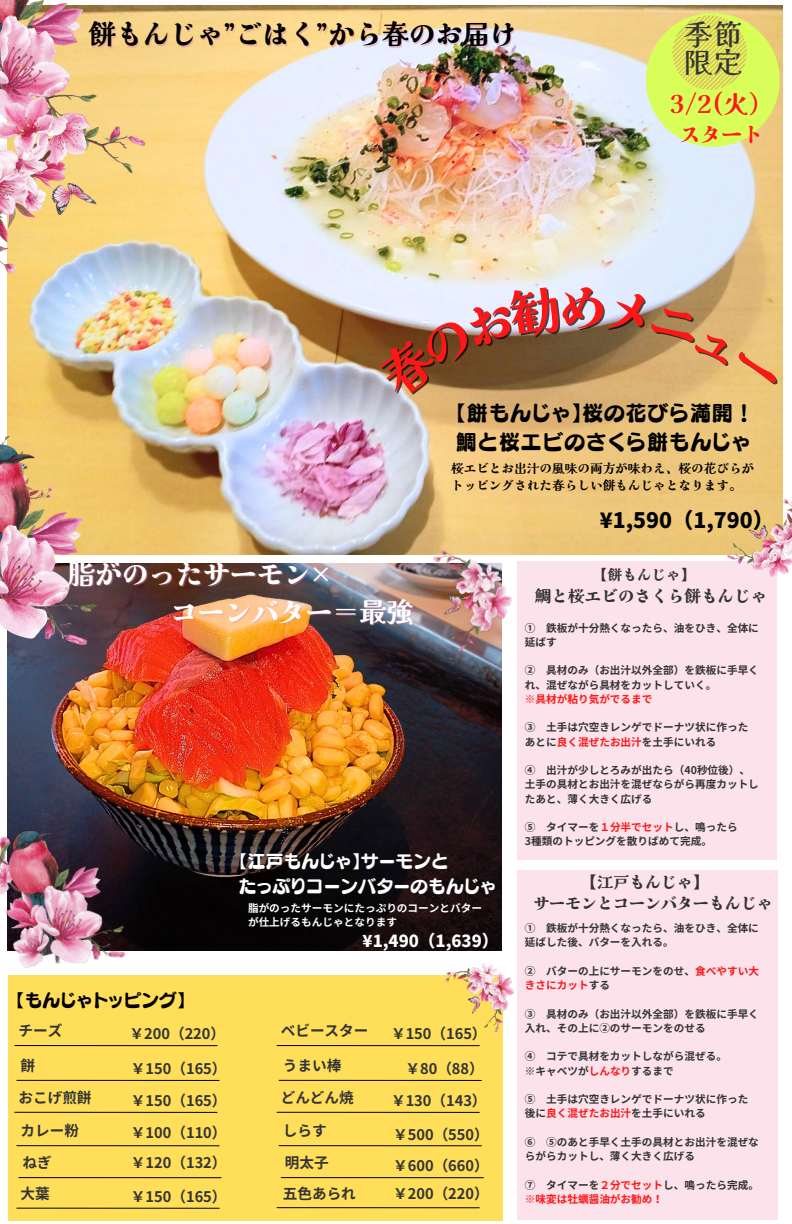
<style>
.page{position:relative;width:792px;height:1224px;background:#fff}
.page>*{position:absolute;margin:0;border:0;box-sizing:border-box;transform-origin:0 0}
.t1{font:700 51.7px "Kaisei Tokumin";color:#ff1616}
.t2{font:500 28.5px/28.1px "Kaisei Tokumin";color:#333}
.t3{font:800 27px "Kaisei Tokumin";color:#fff}
.t4{font:800 27px "Kaisei Tokumin";color:#000}
.t5{font:700 25px "Kaisei Tokumin";color:#ff1616}
.t6{font:21.3px/29.2px "TEST Slump DB";letter-spacing:.02em;color:#000}
.t7{font:900 21.3px "Noto Sans JP";color:#000}
.t8{font:700 21px "Kaisei Tokumin";color:#ff1616}
.t9{font:18px/24.8px "TEST Slump DB";color:#fff}
.t10{font:18px "TEST Slump DB";color:#000}
.t11{font:900 16.6px "Noto Sans JP";color:#fff}
.t12{font:800 16.3px "Kaisei Tokumin";letter-spacing:.02em;color:#333}
.t13{font:800 16px/21.8px "Kaisei Tokumin";color:#333}
.t14{font:700 14.6px/30.4px "Noto Sans JP";color:#333}
.t15{font:800 14.3px "Kaisei Tokumin";letter-spacing:.02em;color:#333}
.t16{font:700 12.6px "Kaisei Tokumin";color:#000}
.t17{font:700 10.6px/14.2px "Noto Sans JP";color:#333}
.t18{font:700 10.6px/14.2px "Noto Sans JP";color:#fff}
.t19{font:700 10.6px "Noto Sans JP";color:#ff1616}
.s1{color:#ff1616}
</style>
<div class="page">
<img style="left:8px;top:6px;width:774px;height:548px">
<div style="left:646px;top:13px;width:134px;height:134px;background:#d9ff59;border-radius:50%"></div>
<svg style="left:673px;top:15px;width:74px;height:75px"></svg>
<img style="left:7px;top:564px;width:495px;height:386px">
<div style="left:8px;top:975px;width:494px;height:245px;background:#ffde59"></div>
<div style="left:517px;top:870px;width:260px;height:349px;background:#fce2eb"></div>
<img style="left:0;top:0;width:96px;height:96px">
<img style="left:0;top:96px;width:146px;height:178px">
<div style="left:517px;top:561px;width:259px;height:299px;background:#fce2eb"></div>
<img style="left:51px;top:594px;width:355px;height:297px">
<img style="left:727px;top:500px;width:65px;height:76px">
<img style="left:7px;top:430px;width:46px;height:6px">
<img style="left:0;top:436px;width:96px;height:208px">
<img style="left:0;top:807px;width:131px;height:161px">
<hr style="left:15px;top:1045px;width:202px;height:1px;background:#000">
<hr style="left:17px;top:1080px;width:202px;height:1px;background:#000">
<hr style="left:15px;top:1112px;width:202px;height:1px;background:#000">
<hr style="left:17px;top:1145px;width:202px;height:1px;background:#000">
<hr style="left:19px;top:1177px;width:202px;height:1px;background:#000">
<hr style="left:17px;top:1208px;width:202px;height:1px;background:#000">
<hr style="left:277px;top:1045px;width:202px;height:1px;background:#000">
<hr style="left:279px;top:1080px;width:202px;height:1px;background:#000">
<hr style="left:277px;top:1112px;width:202px;height:1px;background:#000">
<hr style="left:279px;top:1145px;width:202px;height:1px;background:#000">
<hr style="left:281px;top:1177px;width:202px;height:1px;background:#000">
<img style="left:399px;top:536px;width:126px;height:126px">
<img style="left:446px;top:964px;width:68px;height:67px">
<hr style="left:277px;top:1207px;width:202px;height:1px;background:#000">
<svg style="left:372px;top:283px;width:189px;height:118px;background:#ac9988"></svg>
<svg style="left:606px;top:289px;width:172px;height:96px;background:#cbab79"></svg>
<p class="t4" style="left:89px;top:13px;width:429px">餅もんじゃ”ごはく”から春のお届け</p>
<p class="t1" style="left:556px;top:267px;width:53px">め</p>
<h1 class="t2" style="left:684px;top:19px;width:60px">季節限定</h1>
<h4 class="t5" style="left:670px;top:84px;width:105px">3/2(火）</h4>
<h4 class="t8" style="left:680px;top:118px;width:85px">スタート</h4>
<h3 class="t6" style="left:456px;top:398px;width:300px">【餅もんじゃ】桜の花びら満開！鯛と桜エビのさくら餅もんじゃ</h3>
<p class="t16" style="left:451px;top:458px;width:305px">桜エビとお出汁の風味の両方が味わえ、桜の花びらが</p>
<p class="t16" style="left:451px;top:475px;width:292px">トッピングされた春らしい餅もんじゃとなります。</p>
<p class="t3" style="left:68px;top:553px;width:265px">脂がのったサーモン×</p>
<p class="t3" style="left:170px;top:590px;width:244px">コーンバター＝最強</p>
<p class="t9" style="left:239px;top:849px;width:259px">【江戸もんじゃ】サーモンと<br>たっぷりコーンバターのもんじゃ</p>
<p class="t18" style="left:248px;top:900px;width:236px">脂がのったサーモンにたっぷりのコーンとバターが仕上げるもんじゃとなります</p>
<h4 class="t11" style="left:363px;top:927px;width:137px">¥1,490（1,639）</h4>
<p class="t10" style="left:16px;top:991px;width:172px">【もんじゃトッピング】</p>
<p class="t14" style="left:19px;top:1015px;width:45px">チーズ</p>
<p class="t14" style="left:130px;top:1018px;width:97px">￥200（220）</p>
<p class="t14" style="left:21px;top:1050px;width:16px">餅</p>
<p class="t14" style="left:131px;top:1053px;width:97px">￥150（165）</p>
<p class="t14" style="left:18px;top:1082px;width:75px">おこげ煎餅</p>
<p class="t14" style="left:21px;top:1115px;width:60px">カレー粉</p>
<p class="t14" style="left:23px;top:1147px;width:31px">ねぎ</p>
<p class="t14" style="left:21px;top:1178px;width:31px">大葉</p>
<p class="t14" style="left:131px;top:1085px;width:97px">￥150（165）</p>
<h3 class="t14" style="left:131px;top:1117px;width:97px">￥100（110）￥120（132）</h3>
<p class="t14" style="left:131px;top:1181px;width:97px">￥150（165）</p>
<p class="t14" style="left:281px;top:1015px;width:89px">ベビースター</p>
<p class="t14" style="left:283px;top:1050px;width:60px">うまい棒</p>
<p class="t14" style="left:281px;top:1082px;width:75px">どんどん焼</p>
<p class="t14" style="left:283px;top:1115px;width:45px">しらす</p>
<p class="t14" style="left:285px;top:1147px;width:44px">明太子</p>
<p class="t14" style="left:283px;top:1178px;width:75px">五色あられ</p>
<h3 class="t14" style="left:391px;top:1018px;width:97px">￥150（165）</h3>
<h3 class="t14" style="left:405px;top:1053px;width:80px">￥80（88）</h3>
<h3 class="t14" style="left:391px;top:1085px;width:97px">￥130（143）</h3>
<h3 class="t14" style="left:393px;top:1118px;width:97px">￥500（550）</h3>
<h3 class="t14" style="left:393px;top:1150px;width:97px">￥600（660）</h3>
<h3 class="t14" style="left:393px;top:1178px;width:97px">￥200（220）</h3>
<p class="t7" style="left:600px;top:503px;width:176px">¥1,590（1,790）</p>
<p class="t15" style="left:593px;top:564px;width:103px">【餅もんじゃ】</p>
<p class="t12" style="left:535px;top:583px;width:234px">鯛と桜エビのさくら餅もんじゃ</p>
<p class="t17" style="left:525px;top:620px;width:236px">① 鉄板が十分熱くなったら、油をひき、全体に延ばす</p>
<p class="t17" style="left:525px;top:663px;width:236px">② 具材のみ（お出汁以外全部）を鉄板に手早くれ、混ぜながら具材をカットしていく。</p>
<p class="t19" style="left:525px;top:690px;width:129px">※具材が粘り気がでるまで</p>
<p class="t17" style="left:525px;top:720px;width:225px">③ 土手は穴空きレンゲでドーナツ状に作った</p>
<p class="t17" style="left:525px;top:734px;width:193px">あとに<span class="s1">良く混ぜたお出汁</span>を土手にいれる</p>
<p class="t17" style="left:525px;top:762px;width:227px">④ 出汁が少しとろみが出たら（40秒位後）、</p>
<p class="t17" style="left:525px;top:777px;width:236px">土手の具材とお出汁を混ぜならがら再度カットしたあと、薄く大きく広げる</p>
<p class="t17" style="left:525px;top:819px;width:214px">⑤ タイマーを<span class="s1">１分半でセット</span>し、鳴ったら</p>
<h6 class="t17" style="left:525px;top:834px;width:189px">3種類のトッピングを散りばめて完成。</h6>
<p class="t13" style="left:533px;top:870px;width:241px;text-indent:48px">【江戸もんじゃ】<br>サーモンとコーンバターもんじゃ</p>
<p class="t17" style="left:525px;top:921px;width:236px">① 鉄板が十分熱くなったら、油をひき、全体に延ばした後、バターを入れる。</p>
<p class="t17" style="left:525px;top:963px;width:235px">② バターの上にサーモンをのせ、<span class="s1">食べやすい大きさにカット</span>する</p>
<p class="t17" style="left:525px;top:1006px;width:236px">③ 具材のみ（お出汁以外全部）を鉄板に手早く入れ、その上に②のサーモンをのせる</p>
<p class="t17" style="left:525px;top:1049px;width:204px">④ コテで具材をカットしながら混ぜる。</p>
<p class="t17" style="left:525px;top:1063px;width:150px">※キャベツが<span class="s1">しんなり</span>するまで</p>
<p class="t17" style="left:525px;top:1092px;width:225px">⑤ 土手は穴空きレンゲでドーナツ状に作った</p>
<p class="t17" style="left:525px;top:1106px;width:182px">後に<span class="s1">良く混ぜたお出汁</span>を土手にいれる</p>
<p class="t17" style="left:525px;top:1134px;width:236px">⑥ ⑤のあと手早く土手の具材とお出汁を混ぜならがらカットし、薄く大きく広げる</p>
<p class="t17" style="left:525px;top:1177px;width:236px">⑦ タイマーを<span class="s1">２分でセット</span>し、鳴ったら完成。</p>
<p class="t19" style="left:525px;top:1191px;width:140px">※味変は牡蠣醤油がお勧め！</p>
</div>
